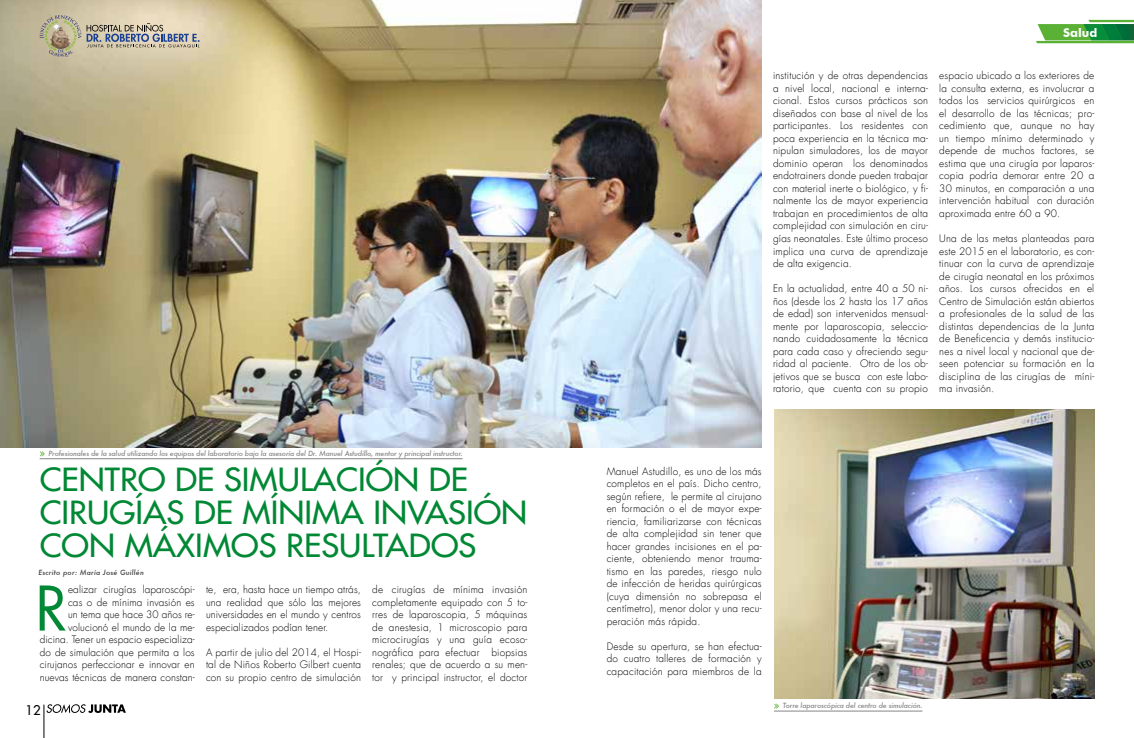
<style>
.page{position:relative;width:1134px;height:738px;background:#fff}
.page>*{position:absolute;margin:0;border:0;box-sizing:border-box;transform-origin:0 0}
.t1{font:59.7px "Futura";color:#008834}
.t2{font:31px/33px "Futura LT";color:#008834;scale:1.07 1}
.t3{font:13px "Futura LT";color:#000}
.t4{font:700 12px "Futura BT";color:#fff}
.t5{font:300 10px/12.5px "Futura";letter-spacing:.02em;color:#000;text-align:justify}
.t6{font:italic 500 7px "Futura";letter-spacing:-.02em;color:#878787}
.t7{font:italic 500 7px "Futura";letter-spacing:.03em;color:#3c3c3b}
</style>
<div class="page">
<hr style="left:43px;top:704px;width:1px;height:33px;background:#000">
<svg style="left:47px;top:704px;width:79px;height:8px"></svg>
<svg style="left:1036px;top:20px;width:98px;height:23px"></svg>
<img style="left:0;top:0;width:762px;height:446px">
<hr style="left:40px;top:458px;width:423px;height:1px;background:#878787">
<svg style="left:40px;top:451px;width:5px;height:5px"></svg>
<img style="left:774px;top:409px;width:320px;height:289px">
<svg style="left:0;top:15px;width:200px;height:41px;background:#bdb59f"></svg>
<hr style="left:774px;top:710px;width:148px;height:1px;background:#878787">
<svg style="left:774px;top:703px;width:5px;height:5px"></svg>
<p class="t6" style="left:49px;top:448px;width:416px">Profesionales de la salud utilizando los equipos del laboratorio bajo la asesoría del Dr. Manuel Astudillo, mentor y principal instructor.</p>
<h2 class="t2" style="left:40px;top:462px;width:457px">CENTRO DE SIMULACIÓN DE<br>CIRUGÍAS DE MÍNIMA INVASIÓN<br>CON MÁXIMOS RESULTADOS</h2>
<h1 class="t1" style="left:35px;top:567px;width:34px">R</h1>
<p class="t7" style="left:39px;top:566px;width:107px">Escrito por: María José Guillén</p>
<p class="t5" style="left:40px;top:582px;width:156px;text-align:right">ealizar cirugías laparoscópi-<br>cas o de mínima invasión es<br>un tema que hace 30 años re&shy;volucionó el mundo de la me&shy;dicina. Tener un espacio especializa&shy;do de simulación que permita a los cirujanos perfeccionar e innovar en nuevas técnicas de manera constan-</p>
<p class="t5" style="left:206px;top:582px;width:156px">te, era, hasta hace un tiempo atrás, una realidad que sólo las mejores universidades en el mundo y centros especializados podían tener.</p>
<p class="t5" style="left:372px;top:582px;width:156px">de cirugías de mínima invasión completamente equipado con 5 to&shy;rres de laparoscopia, 5 máquinas de anestesia, 1 microscopio para microcirugías y una guía ecoso&shy;nográfica para efectuar biopsias renales; que de acuerdo a su men&shy;tor y principal instructor, el doctor</p>
<p class="t5" style="left:206px;top:645px;width:156px">A partir de julio del 2014, el Hospi&shy;tal de Niños Roberto Gilbert cuenta con su propio centro de simulación</p>
<h3 class="t3" style="left:26px;top:700px;width:17px">12</h3>
<p class="t4" style="left:1063px;top:26px;width:36px">Salud</p>
<p class="t5" style="left:773px;top:69px;width:156px">institución y de otras dependencias a nivel local, nacional e interna&shy;cional. Estos cursos prácticos son diseñados con base al nivel de los participantes. Los residentes con poca experiencia en la técnica ma&shy;nipulan simuladores, los de mayor dominio operan los denominados endotrainers donde pueden trabajar con material inerte o biológico, y fi&shy;nalmente los de mayor experiencia trabajan en procedimientos de alta complejidad con simulación en ciru&shy;gías neonatales. Este último proceso implica una curva de aprendizaje de alta exigencia.</p>
<p class="t5" style="left:773px;top:282px;width:156px">En la actualidad, entre 40 a 50 ni&shy;ños (desde los 2 hasta los 17 años de edad) son intervenidos mensual&shy;mente por laparoscopia, seleccio&shy;nando cuidadosamente la técnica para cada caso y ofreciendo segu&shy;ridad al paciente. Otro de los ob&shy;jetivos que se busca con este labo&shy;ratorio, que cuenta con su propio</p>
<p class="t5" style="left:939px;top:69px;width:156px">espacio ubicado a los exteriores de la consulta externa, es involucrar a todos los servicios quirúrgicos en el desarrollo de las técnicas; pro&shy;cedimiento que, aunque no hay un tiempo mínimo determinado y depende de muchos factores, se estima que una cirugía por laparos&shy;copia podría demorar entre 20 a 30 minutos, en comparación a una intervención habitual con duración aproximada entre 60 a 90.</p>
<p class="t5" style="left:939px;top:232px;width:156px">Una de las metas planteadas para este 2015 en el laboratorio, es con&shy;tinuar con la curva de aprendizaje de cirugía neonatal en los próximos años. Los cursos ofrecidos en el Centro de Simulación están abiertos a profesionales de la salud de las distintas dependencias de la Junta de Beneficencia y demás institucio&shy;nes a nivel local y nacional que de&shy;seen potenciar su formación en la disciplina de las cirugías de míni&shy;ma invasión.</p>
<p class="t5" style="left:607px;top:464px;width:156px">Manuel Astudillo, es uno de los más completos en el país. Dicho centro, según refiere, le permite al cirujano en formación o el de mayor expe&shy;riencia, familiarizarse con técnicas de alta complejidad sin tener que hacer grandes incisiones en el pa&shy;ciente, obteniendo menor trauma&shy;tismo en las paredes, riesgo nulo de infección de heridas quirúrgicas (cuya dimensión no sobrepasa el centímetro), menor dolor y una recu&shy;peración más rápida.</p>
<p class="t5" style="left:607px;top:639px;width:156px">Desde su apertura, se han efectua&shy;do cuatro talleres de formación y capacitación para miembros de la</p>
<p class="t6" style="left:783px;top:700px;width:141px">Torre laparoscópica del centro de simulación.</p>
</div>
